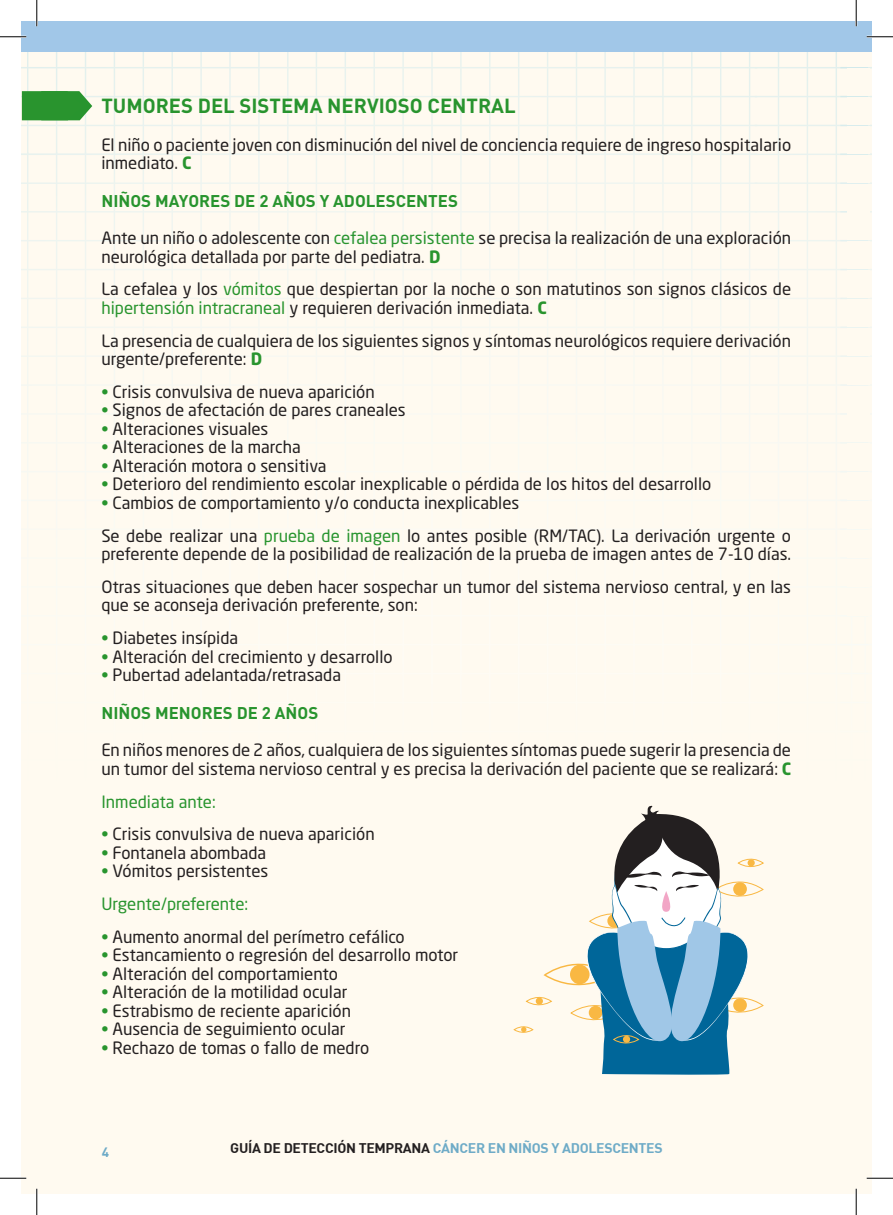
<style>
.page{position:relative;width:893px;height:1215px;background:#fff}
.page>*{position:absolute;margin:0;border:0;box-sizing:border-box;transform-origin:0 0}
.t1{font:700 20.12px "DIN";color:#28942e}
.t2{font:16.8px/18.6px "Neo Sans Std";color:#231f20}
.t3{font:16.8px/32.7px "Neo Sans Std";color:#28942e}
.t4{font:700 16.8px "DIN";color:#28942e}
.t5{font:13.65px "DIN Bold";letter-spacing:-.02em;color:#6eabc7}
.t6{font:700 13.47px "DIN";color:#6daac7}
.s1{font-weight:700;color:#28942e}
.s2{color:#28942e}
.s3{color:#231f20}
</style>
<div class="page">
<div style="left:22px;top:22px;width:848px;height:1171px;background:#fffaf0"></div>
<img style="left:754px;top:52px;width:85px;height:838px">
<img style="left:22px;top:52px;width:734px;height:103px">
<img style="left:839px;top:182px;width:31px;height:319px">
<img style="left:839px;top:67px;width:31px;height:88px">
<div style="left:846px;top:68px;width:23px;height:28px;background:#fffaf0"></div>
<div style="left:846px;top:97px;width:23px;height:28px;background:#fffaf0"></div>
<div style="left:846px;top:126px;width:23px;height:27px;background:#fffaf0"></div>
<div style="left:846px;top:184px;width:23px;height:27px;background:#fffaf0"></div>
<div style="left:846px;top:213px;width:23px;height:27px;background:#fffaf0"></div>
<div style="left:846px;top:242px;width:23px;height:27px;background:#fffaf0"></div>
<div style="left:846px;top:270px;width:23px;height:28px;background:#fffaf0"></div>
<div style="left:846px;top:299px;width:23px;height:28px;background:#fffaf0"></div>
<div style="left:846px;top:328px;width:23px;height:27px;background:#fffaf0"></div>
<div style="left:846px;top:357px;width:23px;height:27px;background:#fffaf0"></div>
<div style="left:846px;top:386px;width:23px;height:27px;background:#fffaf0"></div>
<div style="left:846px;top:415px;width:23px;height:27px;background:#fffaf0"></div>
<div style="left:846px;top:443px;width:23px;height:28px;background:#fffaf0"></div>
<div style="left:846px;top:472px;width:23px;height:28px;background:#fffaf0"></div>
<div style="left:22px;top:22px;width:848px;height:30px;background:#a1c7e8"></div>
<svg style="left:513px;top:805px;width:250px;height:270px"></svg>
<svg style="left:22px;top:91px;width:70px;height:29px;background:#3b9c3f"></svg>
<hr style="left:0;top:36px;width:26px;height:2px;background:#fff">
<hr style="left:866px;top:36px;width:26px;height:2px;background:#fff">
<hr style="left:0;top:1177px;width:26px;height:2px;background:#fff">
<hr style="left:866px;top:1177px;width:26px;height:2px;background:#fff">
<hr style="left:36px;top:0;width:2px;height:26px;background:#fff">
<hr style="left:36px;top:1188px;width:2px;height:26px;background:#fff">
<hr style="left:854px;top:0;width:2px;height:26px;background:#fff">
<hr style="left:854px;top:1188px;width:2px;height:26px;background:#fff">
<svg style="left:0;top:36px;width:26px;height:1px"></svg>
<svg style="left:866px;top:36px;width:26px;height:1px"></svg>
<svg style="left:0;top:1177px;width:26px;height:1px"></svg>
<svg style="left:866px;top:1177px;width:26px;height:1px"></svg>
<svg style="left:36px;top:0;width:1px;height:26px"></svg>
<svg style="left:36px;top:1188px;width:1px;height:26px"></svg>
<svg style="left:855px;top:0;width:1px;height:26px"></svg>
<svg style="left:855px;top:1188px;width:1px;height:26px"></svg>
<p class="t1" style="left:101px;top:93px;width:415px">TUMORES DEL SISTEMA NERVIOSO CENTRAL</p>
<p class="t2" style="left:101px;top:135px;width:691px">El niño o paciente joven con disminución del nivel de conciencia requiere de ingreso hospitalario inmediato. <span class="s1">C</span></p>
<p class="t4" style="left:101px;top:189px;width:358px">NIÑOS MAYORES DE 2 AÑOS Y ADOLESCENTES</p>
<p class="t2" style="left:101px;top:228px;width:691px">Ante un niño o adolescente con <span class="s2">cefalea persistente</span> se precisa la realización de una exploración neurológica detallada por parte del pediatra. <span class="s1">D</span></p>
<p class="t2" style="left:101px;top:280px;width:691px">La cefalea y los <span class="s2">vómitos</span> que despiertan por la noche o son matutinos son signos clásicos de <span class="s2">hipertensión intracraneal</span> y requieren derivación inmediata. <span class="s1">C</span></p>
<p class="t2" style="left:101px;top:331px;width:691px">La presencia de cualquiera de los siguientes signos y síntomas neurológicos requiere derivación urgente/preferente: <span class="s1">D</span></p>
<p class="t2" style="left:101px;top:382px;width:275px"><span class="s2">•</span> Crisis convulsiva de nueva aparición</p>
<p class="t2" style="left:101px;top:401px;width:306px"><span class="s2">•</span> Signos de afectación de pares craneales</p>
<p class="t2" style="left:101px;top:419px;width:168px"><span class="s2">•</span> Alteraciones visuales</p>
<p class="t2" style="left:101px;top:438px;width:201px"><span class="s2">•</span> Alteraciones de la marcha</p>
<p class="t2" style="left:101px;top:456px;width:227px"><span class="s2">•</span> Alteración motora o sensitiva</p>
<p class="t2" style="left:101px;top:474px;width:611px"><span class="s2">•</span> Deterioro del rendimiento escolar inexplicable o pérdida de los hitos del desarrollo</p>
<p class="t2" style="left:101px;top:486px;width:690px;line-height:32.7px"><span class="s2">•</span> Cambios de comportamiento y/o conducta inexplicables<br>Se debe realizar una <span class="s2">prueba de imagen</span> lo antes posible (RM/TAC). La derivación urgente o</p>
<p class="t2" style="left:101px;top:537px;width:691px;line-height:32.7px">preferente depende de la posibilidad de realización de la prueba de imagen antes de 7-10 días.<br>Otras situaciones que deben hacer sospechar un tumor del sistema nervioso central, y en las</p>
<p class="t2" style="left:101px;top:595px;width:318px">que se aconseja derivación preferente, son:</p>
<p class="t2" style="left:101px;top:628px;width:138px"><span class="s2">•</span> Diabetes insípida</p>
<p class="t2" style="left:101px;top:647px;width:292px"><span class="s2">•</span> Alteración del crecimiento y desarrollo</p>
<p class="t2" style="left:101px;top:665px;width:241px"><span class="s2">•</span> Pubertad adelantada/retrasada</p>
<p class="t4" style="left:101px;top:701px;width:218px">NIÑOS MENORES DE 2 AÑOS</p>
<p class="t2" style="left:101px;top:740px;width:691px">En niños menores de 2 años, cualquiera de los siguientes síntomas puede sugerir la presencia de un tumor del sistema nervioso central y es precisa la derivación del paciente que se realizará: <span class="s1">C</span></p>
<p class="t3" style="left:101px;top:784px;width:116px">Inmediata ante:</p>
<p class="t2" style="left:101px;top:824px;width:275px"><span class="s2">•</span> Crisis convulsiva de nueva aparición</p>
<p class="t2" style="left:101px;top:843px;width:166px"><span class="s2">•</span> Fontanela abombada</p>
<p class="t3" style="left:101px;top:854px;width:168px">• <span class="s3">Vómitos persistentes<br></span>Urgente/preferente:</p>
<p class="t2" style="left:101px;top:927px;width:305px"><span class="s2">•</span> Aumento anormal del perímetro cefálico</p>
<p class="t2" style="left:101px;top:945px;width:358px"><span class="s2">•</span> Estancamiento o regresión del desarrollo motor</p>
<p class="t2" style="left:101px;top:964px;width:238px"><span class="s2">•</span> Alteración del comportamiento</p>
<p class="t2" style="left:101px;top:982px;width:247px"><span class="s2">•</span> Alteración de la motilidad ocular</p>
<p class="t2" style="left:101px;top:1001px;width:251px"><span class="s2">•</span> Estrabismo de reciente aparición</p>
<p class="t2" style="left:101px;top:1019px;width:246px"><span class="s2">•</span> Ausencia de seguimiento ocular</p>
<p class="t2" style="left:101px;top:1038px;width:269px"><span class="s2">•</span> Rechazo de tomas o fallo de medro</p>
<p class="t6" style="left:102px;top:1143px;width:9px">4</p>
<p class="t5" style="left:230px;top:1139px;width:433px"><span class="s3">GUÍA DE DETECCIÓN TEMPRANA</span> CÁNCER EN NIÑOS Y ADOLESCENTES</p>
</div>
